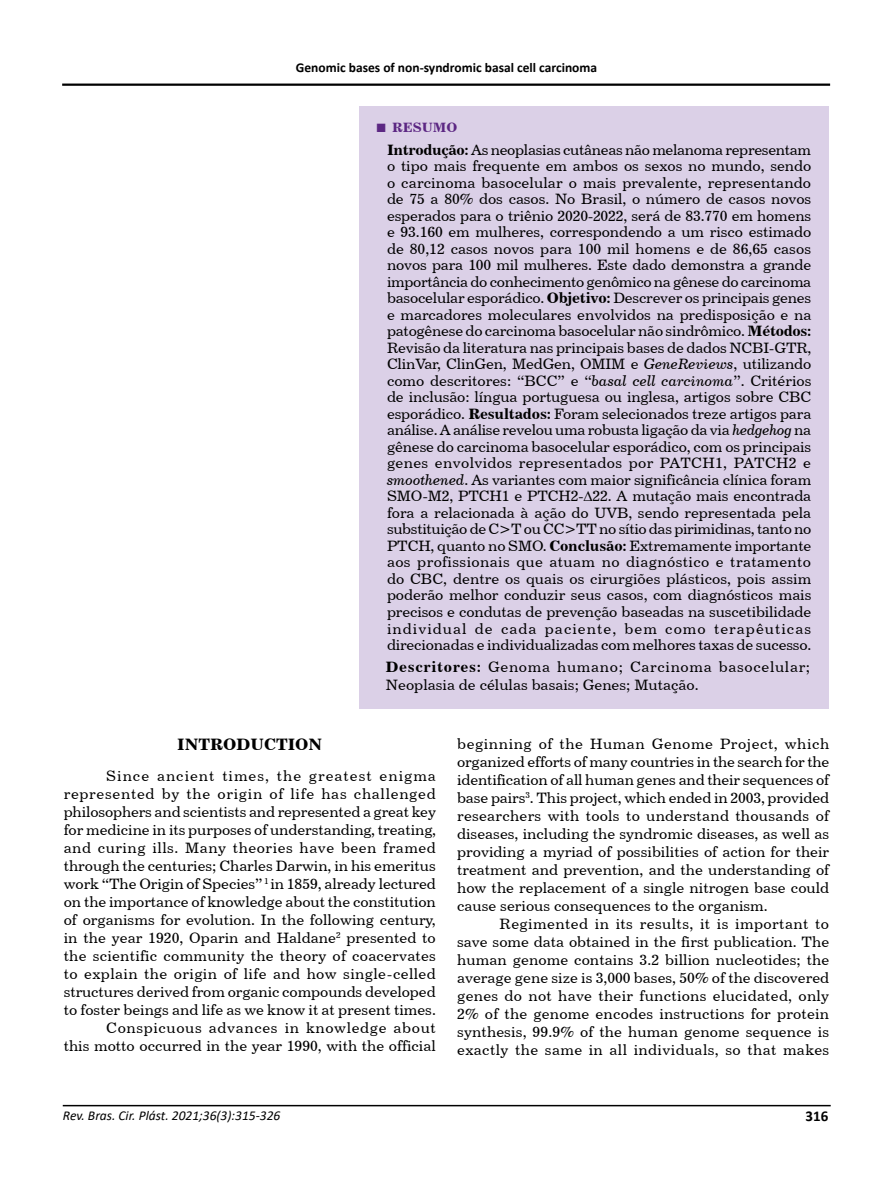
<style>
.page{position:relative;width:893px;height:1191px;background:#fff}
.page>*{position:absolute;margin:0;border:0;box-sizing:border-box;transform-origin:0 0}
.t1{font:16.5px "Century 731 BT Bold A";color:#000}
.t2{font:15px/18px "Century 731 BT Roman A";color:#000;text-align:justify}
.t3{font:700 15px "Calibri";color:#000}
.t4{font:700 13.5px "Calibri";color:#000}
.t5{font:italic 13.5px "Calibri";color:#000}
.t6{font:13.5px "Century 731 BT Bold A";color:#5c2783}
.s1{font-family:"Times New Roman";font-weight:700;font-size:18px}
.s2{font-family:"Century 731 BT Bold A"}
.s3{font-family:"Century 731 BT Italic A"}
.s4{font-family:"Times New Roman"}
</style>
<div class="page">
<hr style="left:63px;top:1104px;width:768px;height:2px;background:#000">
<hr style="left:62px;top:84px;width:768px;height:2px;background:#000">
<div style="left:359px;top:106px;width:470px;height:603px;background:#dbd0e7"></div>
<p class="t4" style="left:296px;top:58px;width:303px">Genomic bases of non-syndromic basal cell carcinoma</p>
<p class="t6" style="left:376px;top:119px;width:83px"><span class="s1">■</span> RESUMO</p>
<p class="t2" style="left:387px;top:141px;width:426px;line-height:16.5px"><span class="s2">Introdução:</span> As neoplasias cutâneas não melanoma representam o tipo mais frequente em ambos os sexos no mundo, sendo o carcinoma basocelular o mais prevalente, representando de 75 a 80% dos casos. No Brasil, o número de casos novos esperados para o triênio 2020-2022, será de 83.770 em homens e 93.160 em mulheres, correspondendo a um risco estimado de 80,12 casos novos para 100 mil homens e de 86,65 casos novos para 100 mil mulheres. Este dado demonstra a grande importância do conhecimento genômico na gênese do carcinoma basocelular esporádico. <span class="s2">Objetivo:</span> Descrever os principais genes e marcadores moleculares envolvidos na predisposição e na patogênese do carcinoma basocelular não sindrômico. <span class="s2">Métodos:<br></span>Revisão da literatura nas principais bases de dados NCBI-GTR, ClinVar, ClinGen, MedGen, OMIM e <span class="s3">GeneReviews</span>, utilizando como descritores: “BCC” e “<span class="s3">basal cell carcinoma</span>”. Critérios de inclusão: língua portuguesa ou inglesa, artigos sobre CBC esporádico. <span class="s2">Resultados:</span> Foram selecionados treze artigos para análise. A análise revelou uma robusta ligação da via <span class="s3">hedgehog</span> na gênese do carcinoma basocelular esporádico, com os principais genes envolvidos representados por PATCH1, PATCH2 e <span class="s3">smoothened</span>. As variantes com maior significância clínica foram SMO-M2, PTCH1 e PTCH2-<span class="s4">∆</span>22. A mutação mais encontrada fora a relacionada à ação do UVB, sendo representada pela substituição de C&gt;T ou CC&gt;TT no sítio das pirimidinas, tanto no PTCH, quanto no SMO. <span class="s2">Conclusão:</span> Extremamente importante aos profissionais que atuam no diagnóstico e tratamento do CBC, dentre os quais os cirurgiões plásticos, pois assim poderão melhor conduzir seus casos, com diagnósticos mais precisos e condutas de prevenção baseadas na suscetibilidade individual de cada paciente, bem como terapêuticas direcionadas e individualizadas com melhores taxas de sucesso.</p>
<p class="t2" style="left:386px;top:658px;width:426px"><span class="s2">Descritores:</span> Genoma humano; Carcinoma basocelular;<br>Neoplasia de células basais; Genes; Mutação.</p>
<p class="t1" style="left:177px;top:734px;width:147px">INTRODUCTION</p>
<p class="t2" style="left:64px;top:766px;width:374px;text-align:right">Since ancient times, the greatest enigma represented by the origin of life has challenged philosophers and scientists and represented a great key for medicine in its purposes of understanding, treating, and curing ills. Many theories have been framed through the centuries; Charles Darwin, in his emeritus work “The Origin of Species” <sup>1</sup> in 1859, already lectured on the importance of knowledge about the constitution of organisms for evolution. In the following century, in the year 1920, Oparin and Haldane<sup>2</sup> presented to the scientific community the theory of coacervates to explain the origin of life and how single-celled structures derived from organic compounds developed to foster beings and life as we know it at present times.<br>Conspicuous advances in knowledge about<br>this motto occurred in the year 1990, with the official</p>
<p class="t2" style="left:457px;top:734px;width:374px">beginning of the Human Genome Project, which organized efforts of many countries in the search for the identification of all human genes and their sequences of base pairs<sup>3</sup>. This project, which ended in 2003, provided researchers with tools to understand thousands of diseases, including the syndromic diseases, as well as providing a myriad of possibilities of action for their treatment and prevention, and the understanding of how the replacement of a single nitrogen base could cause serious consequences to the organism.</p>
<p class="t2" style="left:457px;top:914px;width:374px;text-indent:43px">Regimented in its results, it is important to save some data obtained in the first publication. The human genome contains 3.2 billion nucleotides; the average gene size is 3,000 bases, 50% of the discovered genes do not have their functions elucidated, only 2% of the genome encodes instructions for protein synthesis, 99.9% of the human genome sequence is exactly the same in all individuals, so that makes</p>
<p class="t5" style="left:63px;top:1105px;width:219px">Rev. Bras. Cir. Plást. 2021;36(3):315-326</p>
<p class="t3" style="left:806px;top:1105px;width:24px">316</p>
</div>
